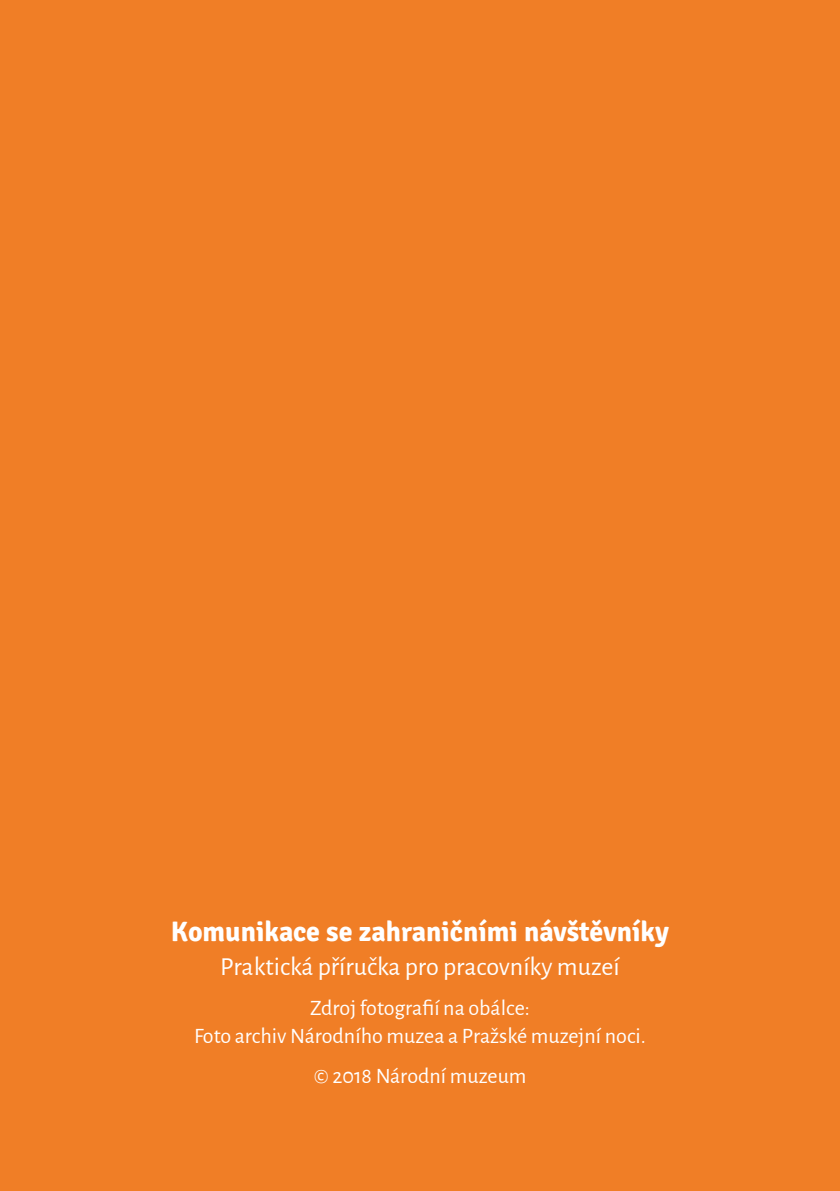
<style>
.page{position:relative;width:840px;height:1191px;background:#fff}
.page>*{position:absolute;margin:0;border:0;box-sizing:border-box;transform-origin:0 0}
.t1{font:700 28px "Signika";color:#fff}
.t2{font:26px "Alegreya Sans";color:#fff}
.t3{font:22px/28.6px "Alegreya Sans";color:#fff;text-align:center}
</style>
<div class="page">
<div style="left:0;top:0;width:839px;height:1191px;background:#f07e26"></div>
<p class="t1" style="left:171px;top:914px;width:499px">Komunikace se zahraničními návštěvníky</p>
<p class="t2" style="left:220px;top:948px;width:400px">Praktická příručka pro pracovníky muzeí</p>
<p class="t3" style="left:194px;top:992px;width:453px">Zdroj fotografií na obálce:<br>Foto archiv Národního muzea a Pražské muzejní noci.</p>
<p class="t3" style="left:313px;top:1060px;width:214px">© 2018 Národní muzeum</p>
</div>
